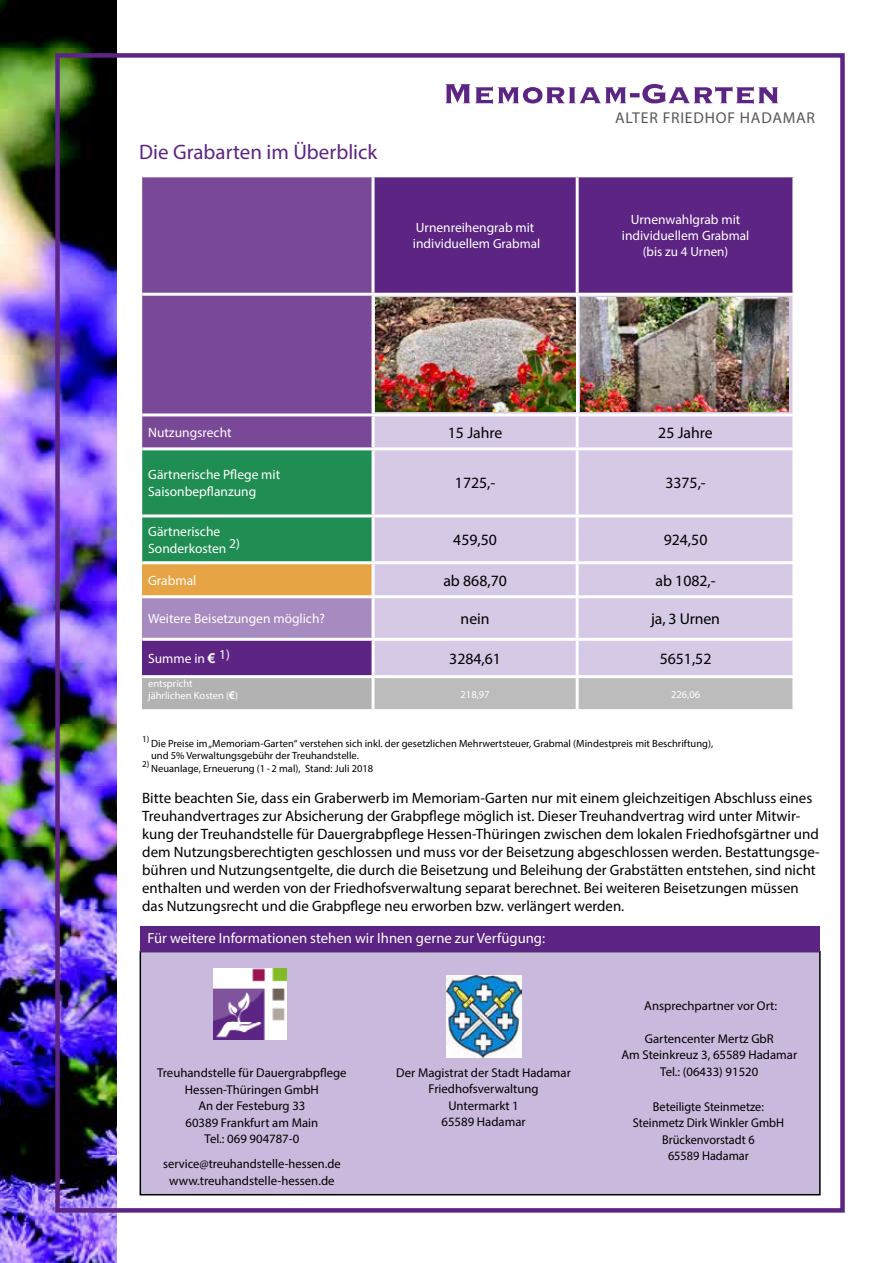
<style>
.page{position:relative;width:893px;height:1263px;background:#fff}
.page>*{position:absolute;margin:0;border:0;box-sizing:border-box;transform-origin:0 0}
.t1{font:21px "Myriad Pro";color:#5c2483}
.t2{font:15.75px "Myriad Pro";color:#000}
.t3{font:15.75px "Myriad Pro";letter-spacing:.05em;color:#575756}
.t4{font:15px/18px "Myriad Pro";color:#000}
.t5{font:14.7px "Myriad Pro";color:#fff}
.t6{font:13.5px/16.2px "Myriad Pro";color:#fff}
.t7{font:13.2px "Myriad Pro";color:#fff}
.t8{font:12.75px/16.5px "Myriad Pro";color:#000;text-align:center}
.t9{font:12.75px/16.5px "Myriad Pro";color:#000;text-align:center;scale:.96 1}
.t10{font:10.5px/12.6px "Myriad Pro";color:#000}
.t11{font:10.5px/12.6px "Myriad Pro";color:#fff}
.s1{font-size:13.2px}
.s2{font-family:"Arial";font-weight:700}
</style>
<div class="page">
<img style="left:0;top:0;width:117px;height:1263px">
<div style="left:55px;top:53px;width:790px;height:1159px;border:4px solid #5c2483"></div>
<div style="left:140px;top:951px;width:681px;height:244px;background:#c9b9dc;border:2px solid #000"></div>
<div style="left:140px;top:926px;width:680px;height:25px;background:#5c2483"></div>
<img style="left:214px;top:968px;width:72px;height:71px">
<img style="left:446px;top:975px;width:76px;height:82px">
<svg style="left:445px;top:84px;width:333px;height:20px"></svg>
<div style="left:142px;top:177px;width:230px;height:270px;background:#794897"></div>
<div style="left:375px;top:177px;width:417px;height:116px;background:#5c2483"></div>
<div style="left:375px;top:296px;width:417px;height:379px;background:#d5c9e5"></div>
<div style="left:142px;top:450px;width:230px;height:111px;background:#208e53"></div>
<div style="left:142px;top:563px;width:231px;height:34px;background:#e6a444"></div>
<div style="left:142px;top:597px;width:231px;height:42px;background:#a78ac0"></div>
<div style="left:142px;top:639px;width:231px;height:38px;background:#5c2483"></div>
<div style="left:142px;top:677px;width:231px;height:34px;background:#b3b2b2"></div>
<div style="left:375px;top:678px;width:417px;height:31px;background:#bcbcbc"></div>
<hr style="left:576px;top:177px;width:3px;height:116px;background:#fff">
<hr style="left:142px;top:293px;width:231px;height:3px;background:#fff">
<hr style="left:576px;top:296px;width:3px;height:117px;background:#fff">
<hr style="left:142px;top:413px;width:231px;height:3px;background:#fff">
<hr style="left:373px;top:413px;width:204px;height:3px;background:#fff">
<hr style="left:577px;top:413px;width:218px;height:3px;background:#fff">
<hr style="left:576px;top:416px;width:3px;height:31px;background:#fff">
<hr style="left:373px;top:447px;width:204px;height:3px;background:#fff">
<hr style="left:577px;top:447px;width:218px;height:3px;background:#fff">
<hr style="left:576px;top:450px;width:3px;height:64px;background:#fff">
<hr style="left:142px;top:514px;width:231px;height:3px;background:#fff">
<hr style="left:373px;top:514px;width:204px;height:3px;background:#fff">
<hr style="left:577px;top:514px;width:218px;height:3px;background:#fff">
<hr style="left:576px;top:517px;width:3px;height:44px;background:#fff">
<hr style="left:142px;top:561px;width:231px;height:3px;background:#fff">
<hr style="left:373px;top:561px;width:204px;height:3px;background:#fff">
<hr style="left:372px;top:564px;width:3px;height:31px;background:#fff">
<hr style="left:577px;top:561px;width:218px;height:3px;background:#fff">
<hr style="left:576px;top:564px;width:3px;height:31px;background:#fff">
<hr style="left:142px;top:595px;width:231px;height:3px;background:#fff">
<hr style="left:373px;top:595px;width:204px;height:3px;background:#fff">
<hr style="left:372px;top:598px;width:3px;height:40px;background:#fff">
<hr style="left:577px;top:595px;width:218px;height:3px;background:#fff">
<hr style="left:576px;top:598px;width:3px;height:40px;background:#fff">
<hr style="left:142px;top:638px;width:231px;height:3px;background:#fff">
<hr style="left:373px;top:638px;width:204px;height:3px;background:#fff">
<hr style="left:372px;top:641px;width:3px;height:34px;background:#fff">
<hr style="left:577px;top:638px;width:218px;height:3px;background:#fff">
<hr style="left:576px;top:641px;width:3px;height:34px;background:#fff">
<hr style="left:142px;top:675px;width:231px;height:3px;background:#fff">
<hr style="left:372px;top:678px;width:3px;height:31px;background:#fff">
<hr style="left:576px;top:678px;width:3px;height:31px;background:#fff">
<hr style="left:142px;top:709px;width:231px;height:3px;background:#fff">
<img style="left:376px;top:298px;width:199px;height:113px">
<img style="left:580px;top:298px;width:209px;height:113px">
<h1 class="t1" style="left:139px;top:139px;width:240px">Die Grabarten im Überblick</h1>
<p class="t3" style="left:615px;top:108px;width:201px">ALTER FRIEDHOF HADAMAR</p>
<p class="t6" style="left:413px;top:219px;width:129px">Urnenreihengrab mit individuellem <span class="s1">Grabmal</span></p>
<p class="t6" style="left:622px;top:211px;width:129px;text-align:center">Urnenwahlgrab mit individuellem G<span class="s1">rabmal</span></p>
<p class="t7" style="left:643px;top:244px;width:87px">(bis zu 4 Urnen)</p>
<p class="t6" style="left:148px;top:424px;width:85px">Nutzungsrecht</p>
<p class="t2" style="left:448px;top:423px;width:56px">15 Jahre</p>
<p class="t2" style="left:658px;top:423px;width:56px">25 Jahre</p>
<p class="t6" style="left:148px;top:466px;width:134px">Gärtnerische Pflege mit<br>Saisonbepflanzung</p>
<p class="t2" style="left:455px;top:473px;width:42px">1725,-</p>
<p class="t2" style="left:665px;top:473px;width:42px">3375,-</p>
<p class="t6" style="left:148px;top:523px;width:93px">Gärtnerische<br>Sonderkosten 2)</p>
<p class="t2" style="left:453px;top:530px;width:45px">459,50</p>
<p class="t2" style="left:664px;top:530px;width:45px">924,50</p>
<p class="t6" style="left:148px;top:572px;width:50px">Grabmal</p>
<p class="t2" style="left:443px;top:571px;width:65px">ab 868,70</p>
<p class="t2" style="left:655px;top:571px;width:62px">ab 1082,-</p>
<p class="t6" style="left:148px;top:610px;width:178px">Weitere Beisetzungen möglich?</p>
<p class="t2" style="left:461px;top:609px;width:31px">nein</p>
<p class="t2" style="left:651px;top:609px;width:70px">ja, 3 Urnen</p>
<p class="t6" style="left:148px;top:650px;width:83px">Summe in <span class="s2">€</span> 1)</p>
<p class="t2" style="left:449px;top:649px;width:53px">3284,61</p>
<p class="t2" style="left:660px;top:649px;width:53px">5651,52</p>
<p class="t11" style="left:148px;top:677px;width:91px">entspricht jährlichen Kosten (<span class="s2">€</span>)</p>
<p class="t11" style="left:461px;top:688px;width:31px">218,97</p>
<p class="t11" style="left:671px;top:688px;width:31px">226,06</p>
<p class="t10" style="left:151px;top:736px;width:564px;text-indent:-9px"><sup>1)</sup> Die Preise im „Memoriam-Garten“ verstehen sich inkl. der gesetzlichen Mehrwertsteuer, Grabmal (Mindestpreis mit Beschriftung), und 5% Verwaltungsgebühr der Treuhandstelle.</p>
<p class="t10" style="left:142px;top:762px;width:233px"><sup>2)</sup> Neuanlage, Erneuerung (1 - 2 mal), Stand: Juli 2018</p>
<p class="t4" style="left:142px;top:788px;width:679px">Bitte beachten Sie, dass ein Graberwerb im Memoriam-Garten nur mit einem gleichzeitigen Abschluss eines Treuhandvertrages zur Absicherung der Grabpflege möglich ist. Dieser Treuhandvertrag wird unter Mitwir&shy;kung der Treuhandstelle für Dauergrabpflege Hessen-Thüringen zwischen dem lokalen Friedhofsgärtner und dem Nutzungsberechtigten geschlossen und muss vor der Beisetzung abgeschlossen werden. Bestattungsge&shy;bühren und Nutzungsentgelte, die durch die Beisetzung und Beleihung der Grabstätten entstehen, sind nicht enthalten und werden von der Friedhofsverwaltung separat berechnet. Bei weiteren Beisetzungen müssen das Nutzungsrecht und die Grabpflege neu erworben bzw. verlängert werden.</p>
<p class="t5" style="left:148px;top:929px;width:399px">Für weitere Informationen stehen wir Ihnen gerne zur Verfügung:</p>
<p class="t8" style="left:157px;top:1064px;width:191px">Treuhandstelle für Dauergrabpflege<br>Hessen-Thüringen GmbH<br>An der Festeburg 33<br>60389 Frankfurt am Main<br>Tel.: 069 904787-0</p>
<p class="t8" style="left:163px;top:1155px;width:179px">service@treuhandstelle-hessen.de www.treuhandstelle-hessen.de</p>
<p class="t8" style="left:396px;top:1064px;width:176px">Der Magistrat der Stadt Hadamar<br>Friedhofsverwaltung<br>Untermarkt 1<br>65589 Hadamar</p>
<p class="t8" style="left:644px;top:997px;width:134px">Ansprechpartner vor Ort:</p>
<p class="t8" style="left:621px;top:1030px;width:177px">Gartencenter Mertz GbR<br>Am Steinkreuz 3, 65589 Hadamar<br>Tel.: (06433) 91520</p>
<p class="t9" style="left:633px;top:1098px;width:159px">Beteiligte Steinmetze:<br>Steinmetz Dirk Winkler GmbH<br>Brückenvorstadt 6<br>65589 Hadamar</p>
</div>
